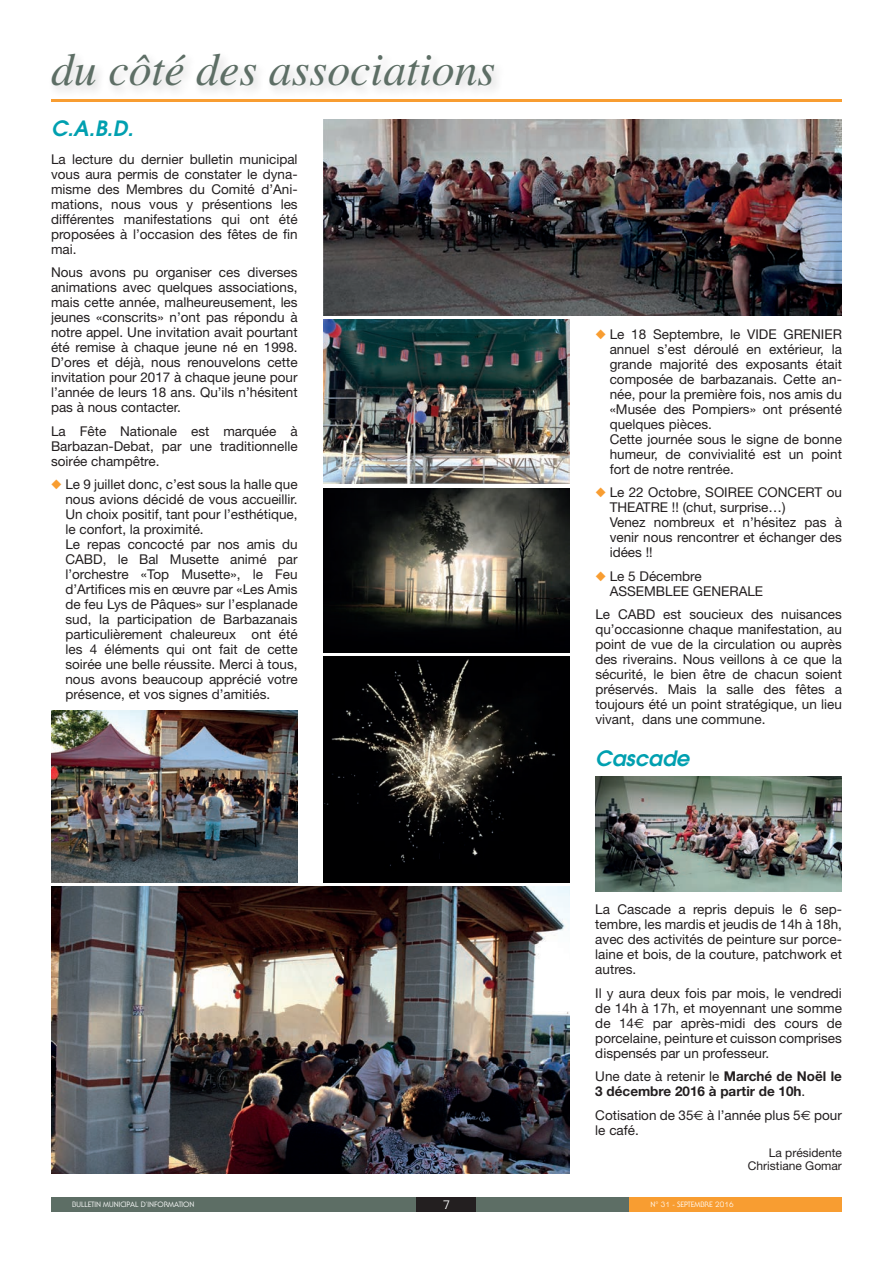
<style>
.page{position:relative;width:893px;height:1263px;background:#fff}
.page>*{position:absolute;margin:0;border:0;box-sizing:border-box;transform-origin:0 0}
.t1{font:italic 45.9px "Times";color:#5d6e65}
.t2{font:italic 600 21px "Avant Garde";color:#00a0b0}
.t3{font:13.5px/15px "Helvetica Neue";color:#231f20;text-align:justify}
.t4{font:700 13.5px/15px "Helvetica Neue";color:#231f20}
.t5{font:12px/13.5px "Helvetica Neue";color:#231f20;text-align:right}
.t6{font:12px "Serif Gothic";color:#fff}
.t7{font:7.5px "Serif Gothic";color:#fff}
.s1{color:#f89d31}
.s2{font-family:"Euro Sans"}
.s3{font-weight:400}
</style>
<div class="page">
<div style="left:51px;top:1197px;width:791px;height:15px;background:#5d6e65"></div>
<div style="left:629px;top:1197px;width:213px;height:15px;background:#f89d31"></div>
<div style="left:417px;top:1197px;width:59px;height:15px;background:#231f20"></div>
<hr style="left:51px;top:100px;width:791px;height:2px;background:#f89d31">
<div style="left:48px;top:50px;width:459px;height:48px;background:#fafafa"></div>
<img style="left:51px;top:711px;width:247px;height:171px">
<img style="left:51px;top:886px;width:519px;height:288px">
<img style="left:323px;top:657px;width:247px;height:225px">
<img style="left:323px;top:319px;width:247px;height:165px">
<img style="left:323px;top:488px;width:247px;height:165px">
<img style="left:323px;top:120px;width:519px;height:195px">
<img style="left:595px;top:776px;width:247px;height:115px">
<h1 class="t1" style="left:51px;top:45px;width:446px">du côté des associations</h1>
<h2 class="t2" style="left:51px;top:114px;width:84px">C.A.B.D.</h2>
<p class="t3" style="left:51px;top:151px;width:248px">La lecture du dernier bulletin municipal vous aura permis de constater le dyna&shy;misme des Membres du Comité d’Ani&shy;mations, nous vous y présentions les différentes manifestations qui ont été proposées à l’occasion des fêtes de fin mai.</p>
<p class="t3" style="left:51px;top:265px;width:248px">Nous avons pu organiser ces diverses animations avec quelques associations, mais cette année, malheureusement, les jeunes «conscrits» n’ont pas répondu à notre appel. Une invitation avait pourtant été remise à chaque jeune né en 1998.<br>D’ores et déjà, nous renouvelons cette invitation pour 2017 à chaque jeune pour l’année de leurs 18 ans. Qu’ils n’hésitent pas à nous contacter.</p>
<p class="t3" style="left:51px;top:423px;width:248px">La Fête Nationale est marquée à Barbazan-Debat, par une traditionnelle soirée champêtre.</p>
<p class="t3" style="left:65px;top:477px;width:234px;text-align:left;text-indent:-14px"><span class="s1">◆</span> Le 9 juillet donc, c’est sous la halle que nous avions décidé de vous accueillir.<br>Un choix positif, tant pour l’esthétique, le confort, la proximité.<br>Le repas concocté par nos amis du CABD, le Bal Musette animé par l’orchestre «Top Musette», le Feu d’Artifices mis en œuvre par «Les Amis de feu Lys de Pâques» sur l’esplanade sud, la participation de Barbazanais particulièrement chaleureux ont été les 4 éléments qui ont fait de cette soirée une belle réussite. Merci à tous, nous avons beaucoup apprécié votre présence, et vos signes d’amitiés.</p>
<p class="t3" style="left:610px;top:326px;width:234px;text-align:left;text-indent:-14px"><span class="s1">◆</span> Le 18 Septembre, le VIDE GRENIER annuel s’est déroulé en extérieur, la grande majorité des exposants était composée de barbazanais. Cette an&shy;née, pour la première fois, nos amis du «Musée des Pompiers» ont présenté quelques pièces.<br>Cette journée sous le signe de bonne humeur, de convivialité est un point fort de notre rentrée.</p>
<p class="t3" style="left:610px;top:485px;width:234px;text-align:left;text-indent:-14px"><span class="s1">◆</span> Le 22 Octobre, SOIREE CONCERT ou<br>THEATRE !! (chut, surprise…)<br>Venez nombreux et n’hésitez pas à venir nous rencontrer et échanger des idées !!</p>
<p class="t3" style="left:610px;top:568px;width:155px;text-indent:-14px"><span class="s1">◆</span> Le 5 Décembre<br>ASSEMBLEE GENERALE</p>
<p class="t3" style="left:595px;top:607px;width:248px">Le CABD est soucieux des nuisances qu’occasionne chaque manifestation, au point de vue de la circulation ou auprès des riverains. Nous veillons à ce que la sécurité, le bien être de chacun soient préservés. Mais la salle des fêtes a toujours été un point stratégique, un lieu vivant, dans une commune.</p>
<h2 class="t2" style="left:595px;top:745px;width:96px">Cascade</h2>
<p class="t3" style="left:595px;top:902px;width:248px">La Cascade a repris depuis le 6 sep&shy;tembre, les mardis et jeudis de 14h à 18h, avec des activités de peinture sur porce&shy;laine et bois, de la couture, patchwork et autres.</p>
<p class="t3" style="left:595px;top:985px;width:248px">Il y aura deux fois par mois, le vendredi de 14h à 17h, et moyennant une somme de 14<span class="s2">$</span> par après-midi des cours de porcelaine, peinture et cuisson comprises dispensés par un professeur.</p>
<p class="t4" style="left:595px;top:1068px;width:248px"><span class="s3">Une date à retenir le</span> Marché de Noël le<br>3 décembre 2016 à partir de 10h<span class="s3">.</span></p>
<p class="t3" style="left:595px;top:1107px;width:248px">Cotisation de 35<span class="s2">$</span> à l’année plus 5<span class="s2">$</span> pour le café.</p>
<p class="t5" style="left:748px;top:1145px;width:96px">La présidente<br>Christiane Gomar</p>
<p class="t7" style="left:72px;top:1200px;width:124px">BULLETIN MUNICIPAL D’INFORMATION</p>
<p class="t6" style="left:443px;top:1197px;width:9px">7</p>
<p class="t7" style="left:651px;top:1200px;width:84px">N° 31 - SEPTEMBRE 2016</p>
</div>
